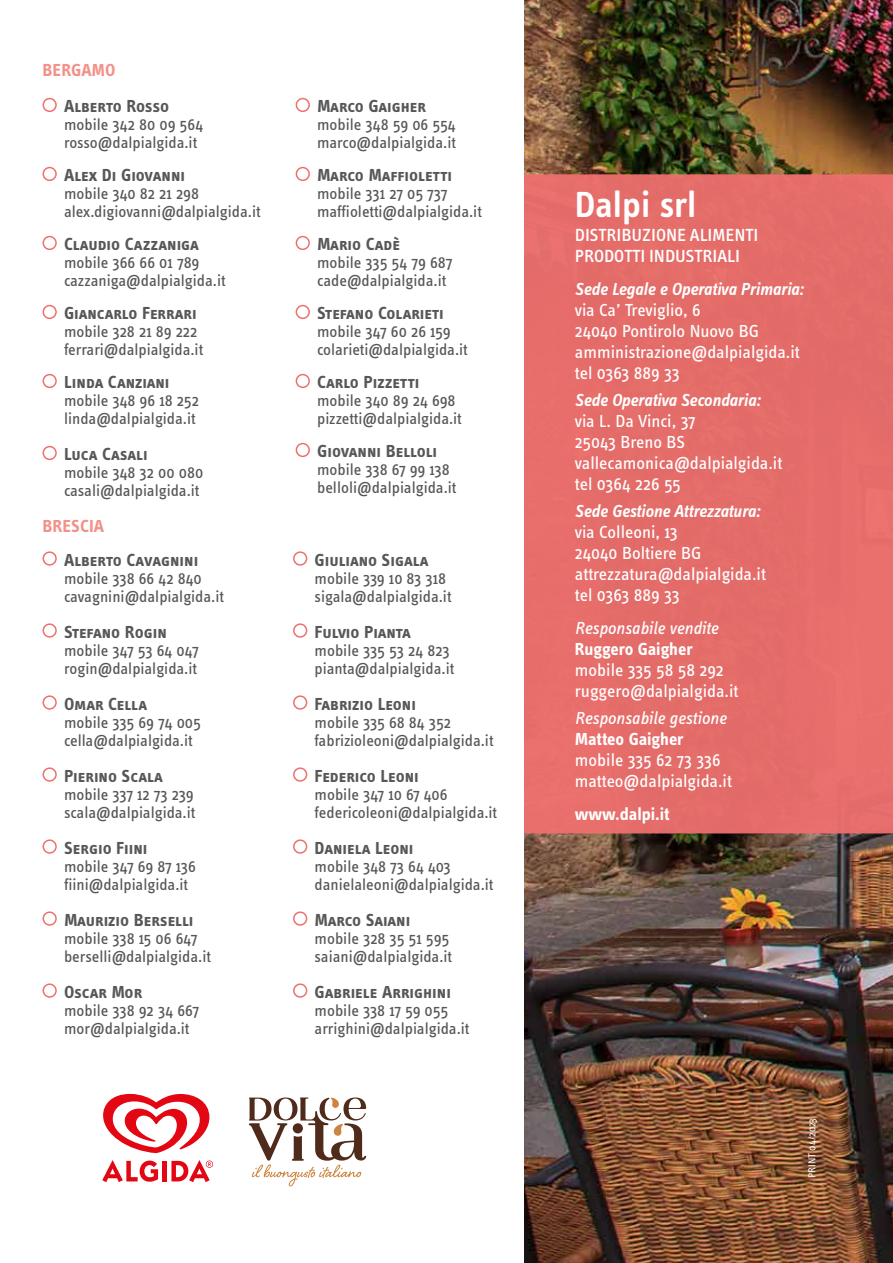
<style>
.page{position:relative;width:893px;height:1263px;background:#fff}
.page>*{position:absolute;margin:0;border:0;box-sizing:border-box;transform-origin:0 0}
.t1{font:600 37.5px "Info Text";letter-spacing:-.005em;color:#fff}
.t2{font:18px "Info Text Bold Caps";letter-spacing:-.01em;color:#575756}
.t3{font:18px/21px "Info Text";color:#fff}
.t4{font:italic 18px "Info Text Semibold Tf";color:#fff}
.t5{font:500 18px/21px "Info Text";color:#fff}
.t6{font:italic 18px "Info Disp";color:#fff}
.t7{font:700 18px "Info Text";color:#fff}
.t8{font:18px "Info Text Bold Caps";color:#f29189}
.t9{font:16.5px/18px "Info Text";color:#575756}
.t10{font:10.5px "Info Text";letter-spacing:-.005em;color:#fff}
</style>
<div class="page">
<img style="left:524px;top:0;width:369px;height:1263px">
<div style="left:524px;top:174px;width:369px;height:659px;background:#e46d69"></div>
<svg style="left:249px;top:1097px;width:117px;height:89px"></svg>
<svg style="left:102px;top:1160px;width:111px;height:22px"></svg>
<svg style="left:103px;top:1094px;width:106px;height:59px"></svg>
<div style="left:162px;top:1161px;width:5px;height:20px;background:#e30613"></div>
<div style="left:43px;top:98px;width:14px;height:14px;border:2px solid #ee706e;border-radius:50%"></div>
<div style="left:43px;top:167px;width:14px;height:14px;border:2px solid #ee706e;border-radius:50%"></div>
<div style="left:43px;top:236px;width:14px;height:14px;border:2px solid #ee706e;border-radius:50%"></div>
<div style="left:43px;top:305px;width:14px;height:14px;border:2px solid #ee706e;border-radius:50%"></div>
<div style="left:43px;top:374px;width:14px;height:14px;border:2px solid #ee706e;border-radius:50%"></div>
<div style="left:43px;top:446px;width:14px;height:14px;border:2px solid #ee706e;border-radius:50%"></div>
<div style="left:296px;top:98px;width:14px;height:14px;border:2px solid #ee706e;border-radius:50%"></div>
<div style="left:296px;top:167px;width:14px;height:14px;border:2px solid #ee706e;border-radius:50%"></div>
<div style="left:296px;top:236px;width:14px;height:14px;border:2px solid #ee706e;border-radius:50%"></div>
<div style="left:296px;top:305px;width:14px;height:14px;border:2px solid #ee706e;border-radius:50%"></div>
<div style="left:296px;top:374px;width:14px;height:14px;border:2px solid #ee706e;border-radius:50%"></div>
<div style="left:296px;top:443px;width:14px;height:14px;border:2px solid #ee706e;border-radius:50%"></div>
<div style="left:43px;top:551px;width:14px;height:15px;border:2px solid #ee706e;border-radius:50%"></div>
<div style="left:43px;top:623px;width:14px;height:15px;border:2px solid #ee706e;border-radius:50%"></div>
<div style="left:43px;top:695px;width:14px;height:15px;border:2px solid #ee706e;border-radius:50%"></div>
<div style="left:43px;top:767px;width:14px;height:15px;border:2px solid #ee706e;border-radius:50%"></div>
<div style="left:43px;top:839px;width:14px;height:15px;border:2px solid #ee706e;border-radius:50%"></div>
<div style="left:43px;top:911px;width:14px;height:15px;border:2px solid #ee706e;border-radius:50%"></div>
<div style="left:43px;top:983px;width:14px;height:15px;border:2px solid #ee706e;border-radius:50%"></div>
<div style="left:293px;top:551px;width:14px;height:15px;border:2px solid #ee706e;border-radius:50%"></div>
<div style="left:293px;top:623px;width:14px;height:15px;border:2px solid #ee706e;border-radius:50%"></div>
<div style="left:293px;top:695px;width:14px;height:15px;border:2px solid #ee706e;border-radius:50%"></div>
<div style="left:293px;top:767px;width:14px;height:15px;border:2px solid #ee706e;border-radius:50%"></div>
<div style="left:293px;top:839px;width:14px;height:15px;border:2px solid #ee706e;border-radius:50%"></div>
<div style="left:293px;top:911px;width:14px;height:15px;border:2px solid #ee706e;border-radius:50%"></div>
<div style="left:293px;top:983px;width:14px;height:15px;border:2px solid #ee706e;border-radius:50%"></div>
<p class="t8" style="left:43px;top:60px;width:75px">BERGAMO</p>
<p class="t2" style="left:64px;top:96px;width:107px">Alberto Rosso</p>
<p class="t9" style="left:64px;top:116px;width:141px">mobile 342 80 09 564 rosso@dalpialgida.it</p>
<p class="t2" style="left:64px;top:165px;width:123px">Alex Di Giovanni</p>
<p class="t9" style="left:64px;top:185px;width:198px">mobile 340 82 21 298 alex.digiovanni@dalpialgida.it</p>
<p class="t2" style="left:64px;top:234px;width:136px">Claudio Cazzaniga</p>
<p class="t9" style="left:64px;top:254px;width:163px">mobile 366 66 01 789 cazzaniga@dalpialgida.it</p>
<p class="t2" style="left:64px;top:303px;width:134px">Giancarlo Ferrari</p>
<p class="t9" style="left:64px;top:323px;width:141px">mobile 328 21 89 222 ferrari@dalpialgida.it</p>
<p class="t2" style="left:64px;top:372px;width:107px">Linda Canziani</p>
<p class="t9" style="left:64px;top:392px;width:137px">mobile 348 96 18 252 linda@dalpialgida.it</p>
<p class="t2" style="left:64px;top:444px;width:85px">Luca Casali</p>
<p class="t9" style="left:64px;top:464px;width:141px">mobile 348 32 00 080 casali@dalpialgida.it</p>
<p class="t8" style="left:43px;top:516px;width:63px">BRESCIA</p>
<p class="t2" style="left:64px;top:549px;width:136px">Alberto Cavagnini</p>
<p class="t9" style="left:64px;top:569px;width:161px">mobile 338 66 42 840 cavagnini@dalpialgida.it</p>
<p class="t2" style="left:64px;top:621px;width:104px">Stefano Rogin</p>
<p class="t9" style="left:64px;top:641px;width:136px">mobile 347 53 64 047 rogin@dalpialgida.it</p>
<p class="t2" style="left:64px;top:693px;width:85px">Omar Cella</p>
<p class="t9" style="left:64px;top:713px;width:139px">mobile 335 69 74 005 cella@dalpialgida.it</p>
<p class="t2" style="left:64px;top:765px;width:100px">Pierino Scala</p>
<p class="t9" style="left:64px;top:785px;width:133px">mobile 337 12 73 239 scala@dalpialgida.it</p>
<p class="t2" style="left:64px;top:837px;width:85px">Sergio Fiini</p>
<p class="t9" style="left:64px;top:857px;width:133px">mobile 347 69 87 136 fiini@dalpialgida.it</p>
<p class="t2" style="left:64px;top:909px;width:131px">Maurizio Berselli</p>
<p class="t9" style="left:64px;top:929px;width:148px">mobile 338 15 06 647 berselli@dalpialgida.it</p>
<p class="t2" style="left:64px;top:981px;width:80px">Oscar Mor</p>
<p class="t9" style="left:64px;top:1001px;width:137px">mobile 338 92 34 667 mor@dalpialgida.it</p>
<p class="t2" style="left:317px;top:96px;width:111px">Marco Gaigher</p>
<p class="t9" style="left:317px;top:116px;width:140px">mobile 348 59 06 554 marco@dalpialgida.it</p>
<p class="t2" style="left:317px;top:165px;width:137px">Marco Maffioletti</p>
<p class="t9" style="left:317px;top:185px;width:166px">mobile 331 27 05 737 maffioletti@dalpialgida.it</p>
<p class="t2" style="left:317px;top:234px;width:85px">Mario Cadè</p>
<p class="t9" style="left:317px;top:254px;width:137px">mobile 335 54 79 687 cade@dalpialgida.it</p>
<p class="t2" style="left:317px;top:303px;width:128px">Stefano Colarieti</p>
<p class="t9" style="left:317px;top:323px;width:152px">mobile 347 60 26 159 colarieti@dalpialgida.it</p>
<p class="t2" style="left:317px;top:372px;width:104px">Carlo Pizzetti</p>
<p class="t9" style="left:317px;top:392px;width:146px">mobile 340 89 24 698 pizzetti@dalpialgida.it</p>
<p class="t2" style="left:317px;top:441px;width:121px">Giovanni Belloli</p>
<p class="t9" style="left:317px;top:461px;width:141px">mobile 338 67 99 138 belloli@dalpialgida.it</p>
<p class="t2" style="left:315px;top:549px;width:116px">Giuliano Sigala</p>
<p class="t9" style="left:315px;top:569px;width:138px">mobile 339 10 83 318 sigala@dalpialgida.it</p>
<p class="t2" style="left:315px;top:621px;width:98px">Fulvio Pianta</p>
<p class="t9" style="left:315px;top:641px;width:141px">mobile 335 53 24 823 pianta@dalpialgida.it</p>
<p class="t2" style="left:315px;top:693px;width:103px">Fabrizio Leoni</p>
<p class="t9" style="left:315px;top:713px;width:180px">mobile 335 68 84 352 fabrizioleoni@dalpialgida.it</p>
<p class="t2" style="left:315px;top:765px;width:106px">Federico Leoni</p>
<p class="t9" style="left:315px;top:785px;width:184px">mobile 347 10 67 406 federicoleoni@dalpialgida.it</p>
<p class="t2" style="left:315px;top:837px;width:100px">Daniela Leoni</p>
<p class="t9" style="left:315px;top:857px;width:180px">mobile 348 73 64 403 danielaleoni@dalpialgida.it</p>
<p class="t2" style="left:315px;top:909px;width:97px">Marco Saiani</p>
<p class="t9" style="left:315px;top:929px;width:139px">mobile 328 35 51 595 saiani@dalpialgida.it</p>
<p class="t2" style="left:315px;top:981px;width:138px">Gabriele Arrighini</p>
<p class="t9" style="left:315px;top:1001px;width:156px">mobile 338 17 59 055 arrighini@dalpialgida.it</p>
<h1 class="t1" style="left:575px;top:183px;width:123px">Dalpi srl</h1>
<p class="t5" style="left:575px;top:224px;width:185px">DISTRIBUZIONE ALIMENTI<br>PRODOTTI INDUSTRIALI</p>
<p class="t4" style="left:575px;top:279px;width:230px">Sede Legale e Operativa Primaria:</p>
<p class="t3" style="left:575px;top:299px;width:226px">via Ca’ Treviglio, 6<br>24040 Pontirolo Nuovo BG amministrazione@dalpialgida.it tel 0363 889 33</p>
<p class="t4" style="left:575px;top:390px;width:187px">Sede Operativa Secondaria:</p>
<p class="t3" style="left:575px;top:410px;width:209px">via L. Da Vinci, 37<br>25043 Breno BS vallecamonica@dalpialgida.it tel 0364 226 55</p>
<p class="t4" style="left:575px;top:501px;width:187px">Sede Gestione Attrezzatura:</p>
<p class="t3" style="left:575px;top:521px;width:193px">via Colleoni, 13<br>24040 Boltiere BG attrezzatura@dalpialgida.it tel 0363 889 33</p>
<p class="t6" style="left:575px;top:618px;width:145px">Responsabile vendite</p>
<p class="t7" style="left:575px;top:638px;width:119px">Ruggero Gaigher</p>
<p class="t3" style="left:575px;top:659px;width:165px">mobile 335 58 58 292 ruggero@dalpialgida.it</p>
<p class="t6" style="left:575px;top:708px;width:153px">Responsabile gestione</p>
<p class="t7" style="left:575px;top:728px;width:110px">Matteo Gaigher</p>
<p class="t3" style="left:575px;top:749px;width:159px">mobile 335 62 73 336 matteo@dalpialgida.it</p>
<p class="t7" style="left:575px;top:803px;width:96px">www.dalpi.it</p>
<p class="t10" style="left:806px;top:1178px;width:61px;rotate:-90deg">PRINT 04/2023</p>
</div>
